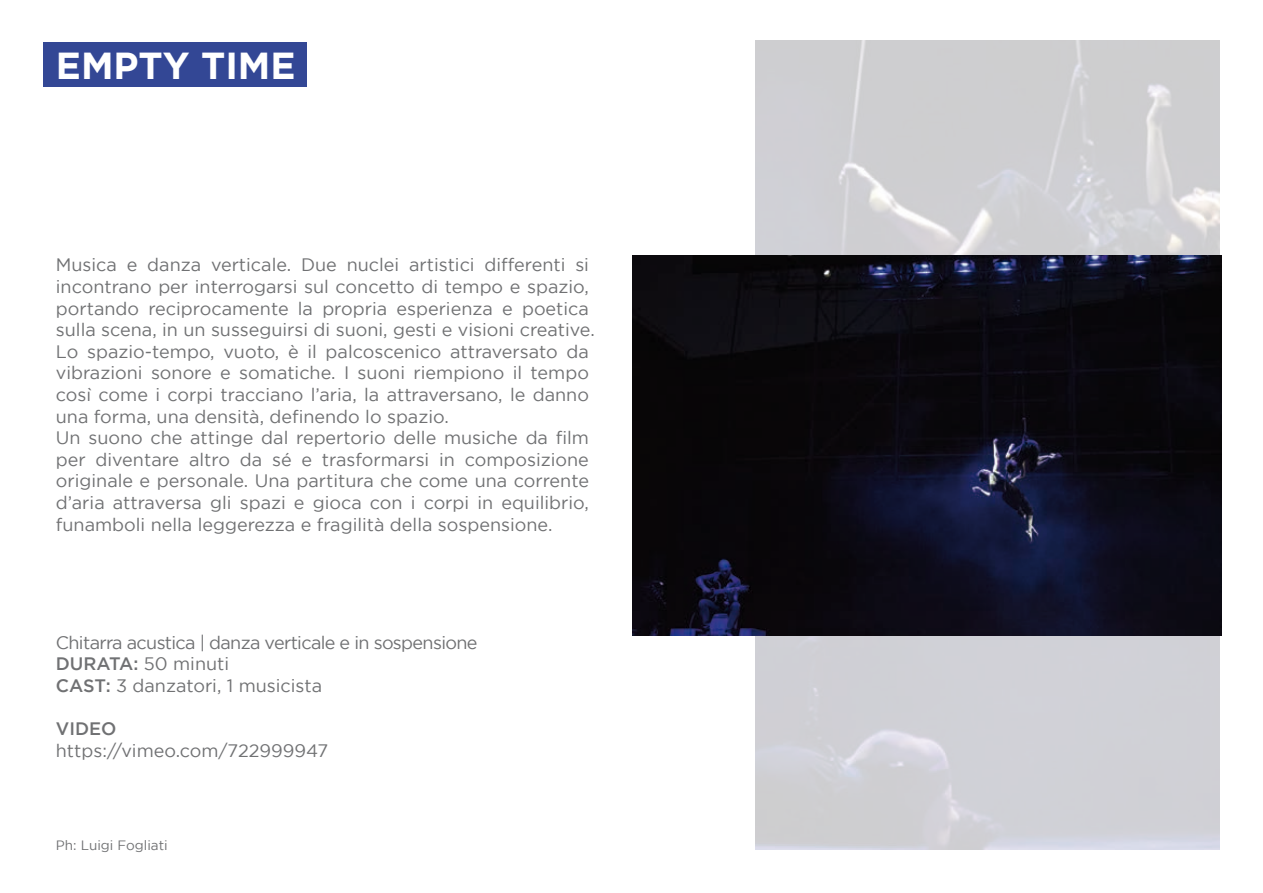
<style>
.page{position:relative;width:1263px;height:893px;background:#fff}
.page>*{position:absolute;margin:0;border:0;box-sizing:border-box;transform-origin:0 0}
.t1{font:700 37.5px "Gotham";color:#fff}
.t2{font:18px/21.6px "Gotham";color:#707173}
.t3{font:18px/21.6px "Gotham";letter-spacing:-.035em;color:#707173}
.t4{font:500 18px "Gotham";color:#707173}
.t5{font:13.5px "Gotham";color:#707173}
.s1{font-weight:500}
</style>
<div class="page">
<img style="left:755px;top:41px;width:464px;height:809px">
<div style="left:44px;top:42px;width:263px;height:45px;background:#334795"></div>
<img style="left:632px;top:256px;width:589px;height:379px">
<h1 class="t1" style="left:56px;top:44px;width:241px">EMPTY TIME</h1>
<p class="t2" style="left:56px;top:254px;width:540px">Musica e danza verticale. Due nuclei artistici differenti si incontrano per interrogarsi sul concetto di tempo e spazio, portando reciprocamente la propria esperienza e poetica sulla scena, in un susseguirsi di suoni, gesti e visioni creative.<br>Lo spazio-tempo, vuoto, è il palcoscenico attraversato da vibrazioni sonore e somatiche. I suoni riempiono il tempo così come i corpi tracciano l’aria, la attraversano, le danno una forma, una densità, definendo lo spazio.<br>Un suono che attinge dal repertorio delle musiche da film per diventare altro da sé e trasformarsi in composizione originale e personale. Una partitura che come una corrente d’aria attraversa gli spazi e gioca con i corpi in equilibrio, funamboli nella leggerezza e fragilità della sospensione.</p>
<p class="t3" style="left:56px;top:631px;width:423px">Chitarra acustica | danza verticale e in sospensione<br><span class="s1">DURATA:</span> 50 minuti<br><span class="s1">CAST:</span> 3 danzatori, 1 musicista</p>
<p class="t4" style="left:56px;top:718px;width:62px">VIDEO</p>
<p class="t2" style="left:56px;top:739px;width:274px">https://vimeo.com/722999947</p>
<p class="t5" style="left:56px;top:837px;width:113px">Ph: Luigi Fogliati</p>
</div>
